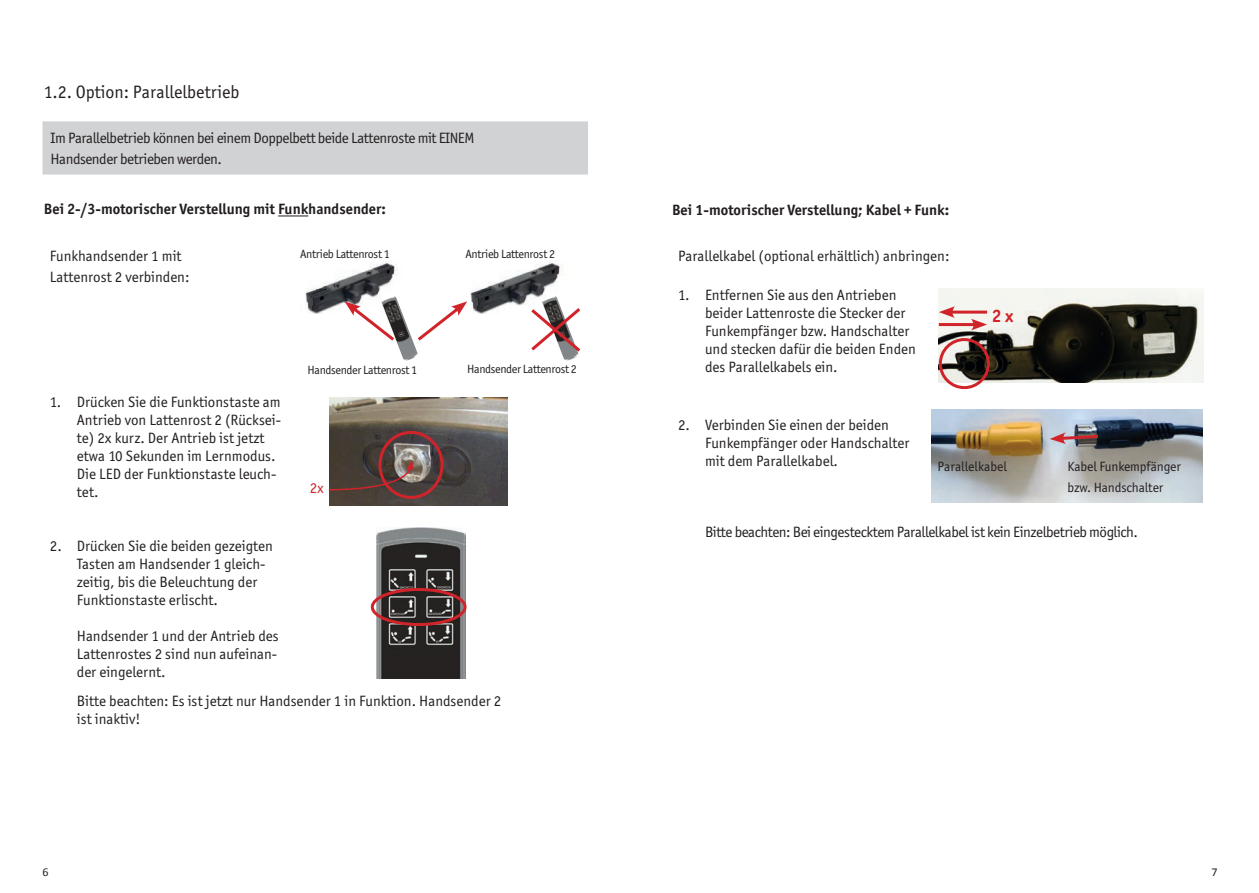
<style>
.page{position:relative;width:1259px;height:893px;background:#fff}
.page>*{position:absolute;margin:0;border:0;box-sizing:border-box;transform-origin:0 0}
.t1{font:18px "Officina Sans ITC Std";color:#231f20}
.t2{font:700 18px "Officina Sans ITC Std";color:#d1232a}
.t3{font:15px/18px "Officina Sans ITC Std";color:#231f20}
.t4{font:15px/21px "Officina Sans ITC Std";letter-spacing:-.03em;color:#231f20}
.t5{font:700 15px "Officina Sans ITC Std";color:#231f20}
.t6{font:15px "Officina Sans ITC Std";color:#d1232a}
.t7{font:13.5px/21px "Officina Sans ITC Std";letter-spacing:-.01em;color:#231f20}
.t8{font:12px "Officina Sans ITC Std";letter-spacing:-.03em;color:#231f20}
.t9{font:12px "Calibri";color:#231f20}
</style>
<div class="page">
<img style="left:939px;top:289px;width:264px;height:93px">
<hr style="left:939px;top:323px;width:37px;height:3px;background:#d1232a">
<svg style="left:971px;top:319px;width:16px;height:11px"></svg>
<hr style="left:949px;top:311px;width:38px;height:3px;background:#d1232a">
<svg style="left:939px;top:306px;width:16px;height:12px"></svg>
<img style="left:931px;top:409px;width:271px;height:94px">
<svg style="left:1049px;top:432px;width:52px;height:13px"></svg>
<div style="left:939px;top:338px;width:51px;height:51px;border:3px solid #d1232a;border-radius:50%"></div>
<div style="left:43px;top:121px;width:545px;height:54px;background:#d1d2d4;border:2px solid #d1d2d4"></div>
<hr style="left:278px;top:216px;width:30px;height:1px;background:#231f20">
<img style="left:330px;top:398px;width:177px;height:107px">
<div style="left:378px;top:431px;width:65px;height:68px;border:3px solid #d1232a;border-radius:50%"></div>
<img style="left:376px;top:528px;width:89px;height:151px">
<div style="left:371px;top:588px;width:95px;height:38px;border:3px solid #d1232a;border-radius:50%"></div>
<svg style="left:328px;top:460px;width:86px;height:31px;background:#5d453f"></svg>
<img style="left:470px;top:261px;width:93px;height:52px">
<img style="left:305px;top:261px;width:93px;height:52px">
<img style="left:381px;top:296px;width:37px;height:65px">
<img style="left:542px;top:296px;width:36px;height:65px">
<svg style="left:528px;top:305px;width:53px;height:50px"></svg>
<svg style="left:414px;top:301px;width:53px;height:43px"></svg>
<svg style="left:345px;top:301px;width:52px;height:43px"></svg>
<p class="t1" style="left:44px;top:81px;width:197px">1.2. Option: Parallelbetrieb</p>
<p class="t4" style="left:50px;top:127px;width:425px">Im Parallelbetrieb können bei einem Doppelbett beide Lattenroste mit EINEM<br>Handsender betrieben werden.</p>
<p class="t5" style="left:44px;top:200px;width:343px">Bei 2-/3-motorischer Verstellung mit Funkhandsender:</p>
<p class="t3" style="left:50px;top:246px;width:141px;line-height:21px">Funkhandsender 1 mit<br>Lattenrost 2 verbinden:</p>
<p class="t8" style="left:300px;top:247px;width:91px">Antrieb Lattenrost 1</p>
<p class="t8" style="left:465px;top:247px;width:91px">Antrieb Lattenrost 2</p>
<p class="t3" style="left:77px;top:393px;width:206px;text-indent:-27px">1. Drücken Sie die Funktionstaste am<br>Antrieb von Lattenrost 2 (Rücksei&shy;te) 2x kurz. Der Antrieb ist jetzt etwa 10 Sekunden im Lernmodus.<br>Die LED der Funktionstaste leuch&shy;tet.</p>
<p class="t8" style="left:307px;top:363px;width:111px">Handsender Lattenrost 1</p>
<p class="t8" style="left:467px;top:362px;width:111px">Handsender Lattenrost 2</p>
<p class="t6" style="left:310px;top:479px;width:16px">2x</p>
<p class="t3" style="left:77px;top:536px;width:198px;text-indent:-27px">2. Drücken Sie die beiden gezeigten<br>Tasten am Handsender 1 gleich&shy;zeitig, bis die Beleuchtung der<br>Funktionstaste erlischt.</p>
<p class="t3" style="left:77px;top:626px;width:203px;text-align:justify">Handsender 1 und der Antrieb des Lattenrostes 2 sind nun aufeinan&shy;der eingelernt.</p>
<p class="t3" style="left:77px;top:692px;width:426px">Bitte beachten: Es ist jetzt nur Handsender 1 in Funktion. Handsender 2 ist inaktiv!</p>
<p class="t5" style="left:672px;top:200px;width:279px">Bei 1-motorischer Verstellung; Kabel + Funk:</p>
<p class="t3" style="left:678px;top:247px;width:273px">Parallelkabel (optional erhältlich) anbringen:</p>
<p class="t3" style="left:705px;top:286px;width:212px;text-indent:-27px">1. Entfernen Sie aus den Antrieben beider Lattenroste die Stecker der<br>Funkempfänger bzw. Handschalter und stecken dafür die beiden Enden des Parallelkabels ein.</p>
<p class="t2" style="left:992px;top:305px;width:23px">2 x</p>
<p class="t3" style="left:705px;top:416px;width:206px;text-indent:-27px">2. Verbinden Sie einen der beiden<br>Funkempfänger oder Handschalter mit dem Parallelkabel.</p>
<p class="t7" style="left:937px;top:456px;width:71px">Parallelkabel</p>
<p class="t7" style="left:1067px;top:456px;width:115px">Kabel Funkempfänger bzw. Handschalter</p>
<p class="t4" style="left:705px;top:521px;width:434px">Bitte beachten: Bei eingestecktem Parallelkabel ist kein Einzelbetrieb möglich.</p>
<p class="t9" style="left:43px;top:864px;width:8px">6</p>
<p class="t9" style="left:1211px;top:864px;width:8px">7</p>
</div>
